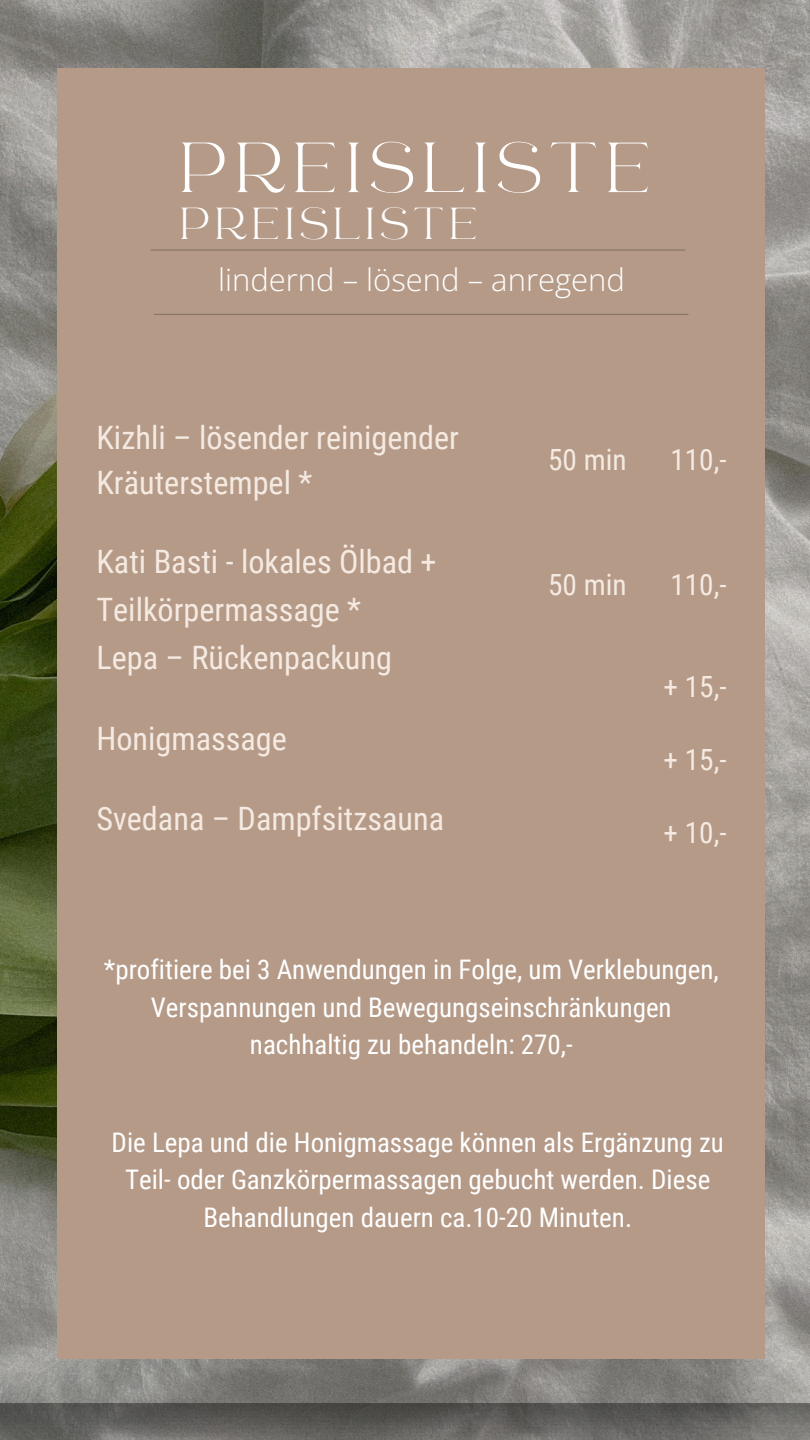
<style>
.page{position:relative;width:810px;height:1440px;background:#fff}
.page>*{position:absolute;margin:0;border:0;box-sizing:border-box;transform-origin:0 0}
.t1{font:70.4px "RTL Ansam Ansam";letter-spacing:.055em;color:#fff}
.t2{font:44.5px "RTL Ansam Ansam";letter-spacing:.055em;color:#fff}
.t3{font:32.2px/48px "Roboto Condensed";color:#f5eae2}
.t4{font:300 31px "Open Sans";color:#fff}
.t5{font:29.2px "Roboto Condensed";color:#f5eae2}
.t6{font:27px/37.5px "Roboto Condensed";color:#fff;text-align:center}
</style>
<div class="page">
<img style="left:0;top:0;width:810px;height:56px">
<img style="left:0;top:56px;width:810px;height:1384px">
<div style="left:58px;top:68px;width:707px;height:1291px;background:#b59a88"></div>
<hr style="left:151px;top:250px;width:534px;height:1px;background:#7f6f5f">
<hr style="left:154px;top:314px;width:535px;height:1px;background:#7f6f5f">
<h2 class="t1" style="left:180px;top:125px;width:477px">PREISLISTE</h2>
<h2 class="t2" style="left:180px;top:197px;width:302px">PREISLISTE</h2>
<h2 class="t4" style="left:218px;top:258px;width:408px">lindernd – lösend – anregend</h2>
<p class="t3" style="left:96px;top:415px;width:364px;line-height:45px">Kizhli – lösender reinigender<br>Kräuterstempel *</p>
<p class="t3" style="left:96px;top:538px;width:342px">Kati Basti - lokales Ölbad +<br>Teilkörpermassage *<br>Lepa – Rückenpackung</p>
<p class="t3" style="left:96px;top:715px;width:192px">Honigmassage</p>
<p class="t3" style="left:96px;top:795px;width:349px">Svedana – Dampfsitzsauna</p>
<p class="t5" style="left:548px;top:443px;width:80px">50 min</p>
<h1 class="t5" style="left:548px;top:568px;width:80px">50 min</h1>
<p class="t5" style="left:670px;top:443px;width:58px">110,-</p>
<h2 class="t5" style="left:670px;top:568px;width:58px">110,-</h2>
<h2 class="t5" style="left:664px;top:670px;width:65px">+ 15,-</h2>
<h2 class="t5" style="left:664px;top:743px;width:65px">+ 15,-</h2>
<h2 class="t5" style="left:664px;top:816px;width:65px">+ 10,-</h2>
<h2 class="t6" style="left:104px;top:951px;width:616px">*profitiere bei 3 Anwendungen in Folge, um Verklebungen,<br>Verspannungen und Bewegungseinschränkungen nachhaltig zu behandeln: 270,-</h2>
<h2 class="t6" style="left:112px;top:1124px;width:614px">Die Lepa und die Honigmassage können als Ergänzung zu<br>Teil- oder Ganzkörpermassagen gebucht werden. Diese<br>Behandlungen dauern ca.10-20 Minuten.</h2>
</div>
